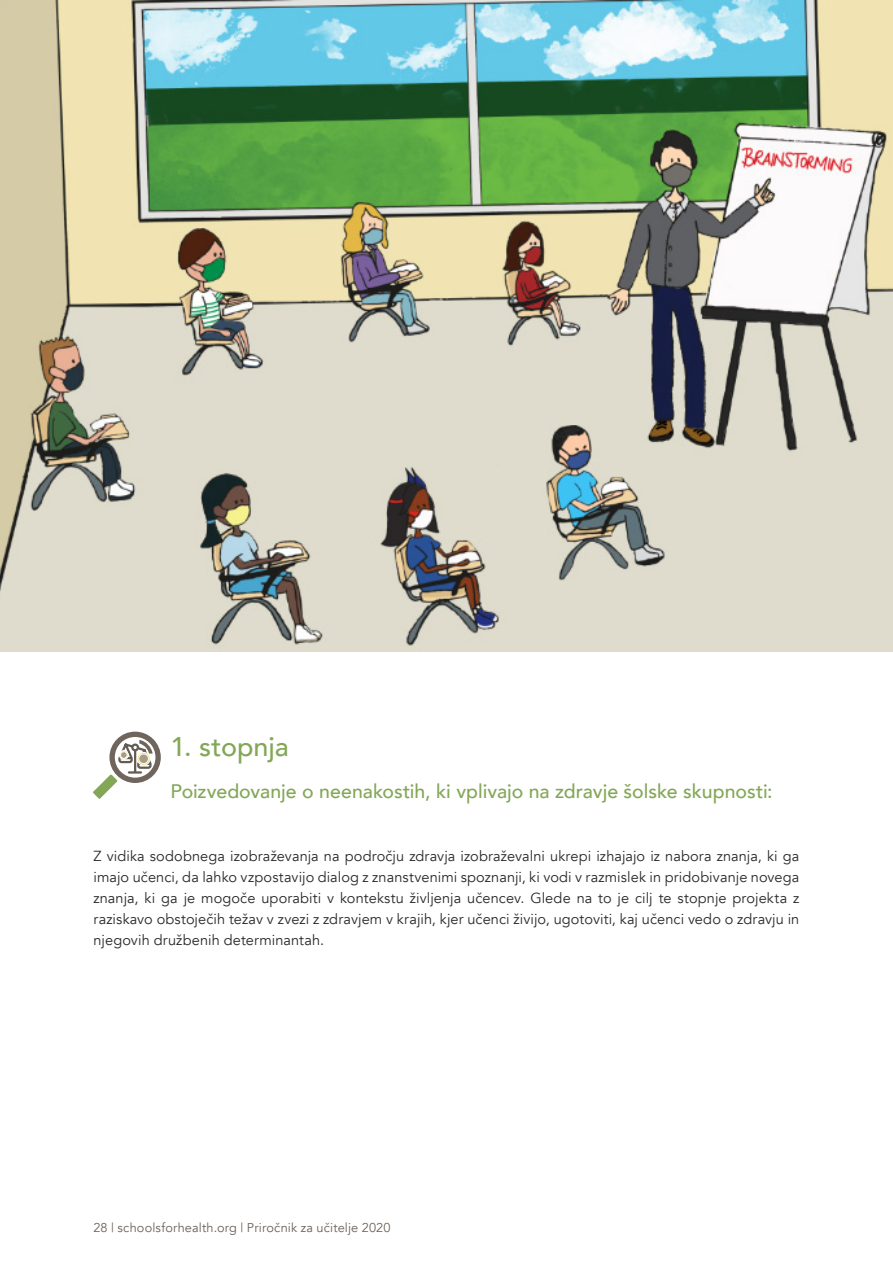
<style>
.page{position:relative;width:893px;height:1263px;background:#fff}
.page>*{position:absolute;margin:0;border:0;box-sizing:border-box;transform-origin:0 0}
.t1{font:500 27px "Avenir";color:#83a757}
.t2{font:500 19.5px "Avenir";color:#83a757}
.t3{font:14.55px/21px "Avenir";letter-spacing:.01em;color:#292929;text-align:justify}
.t4{font:12.75px "Avenir";letter-spacing:.01em;color:#6b625a}
</style>
<div class="page">
<svg style="left:93px;top:732px;width:68px;height:67px"></svg>
<img style="left:0;top:0;width:893px;height:652px">
<h1 class="t1" style="left:171px;top:723px;width:120px">1. stopnja</h1>
<h2 class="t2" style="left:171px;top:774px;width:604px">Poizvedovanje o neenakostih, ki vplivajo na zdravje šolske skupnosti:</h2>
<p class="t3" style="left:93px;top:846px;width:707px">Z vidika sodobnega izobraževanja na področju zdravja izobraževalni ukrepi izhajajo iz nabora znanja, ki ga imajo učenci, da lahko vzpostavijo dialog z znanstvenimi spoznanji, ki vodi v razmislek in pridobivanje novega znanja, ki ga je mogoče uporabiti v kontekstu življenja učencev. Glede na to je cilj te stopnje projekta z raziskavo obstoječih težav v zvezi z zdravjem v krajih, kjer učenci živijo, ugotoviti, kaj učenci vedo o zdravju in njegovih družbenih determinantah.</p>
<p class="t4" style="left:94px;top:1220px;width:298px">28 | schoolsforhealth.org | Priročnik za učitelje 2020</p>
</div>
